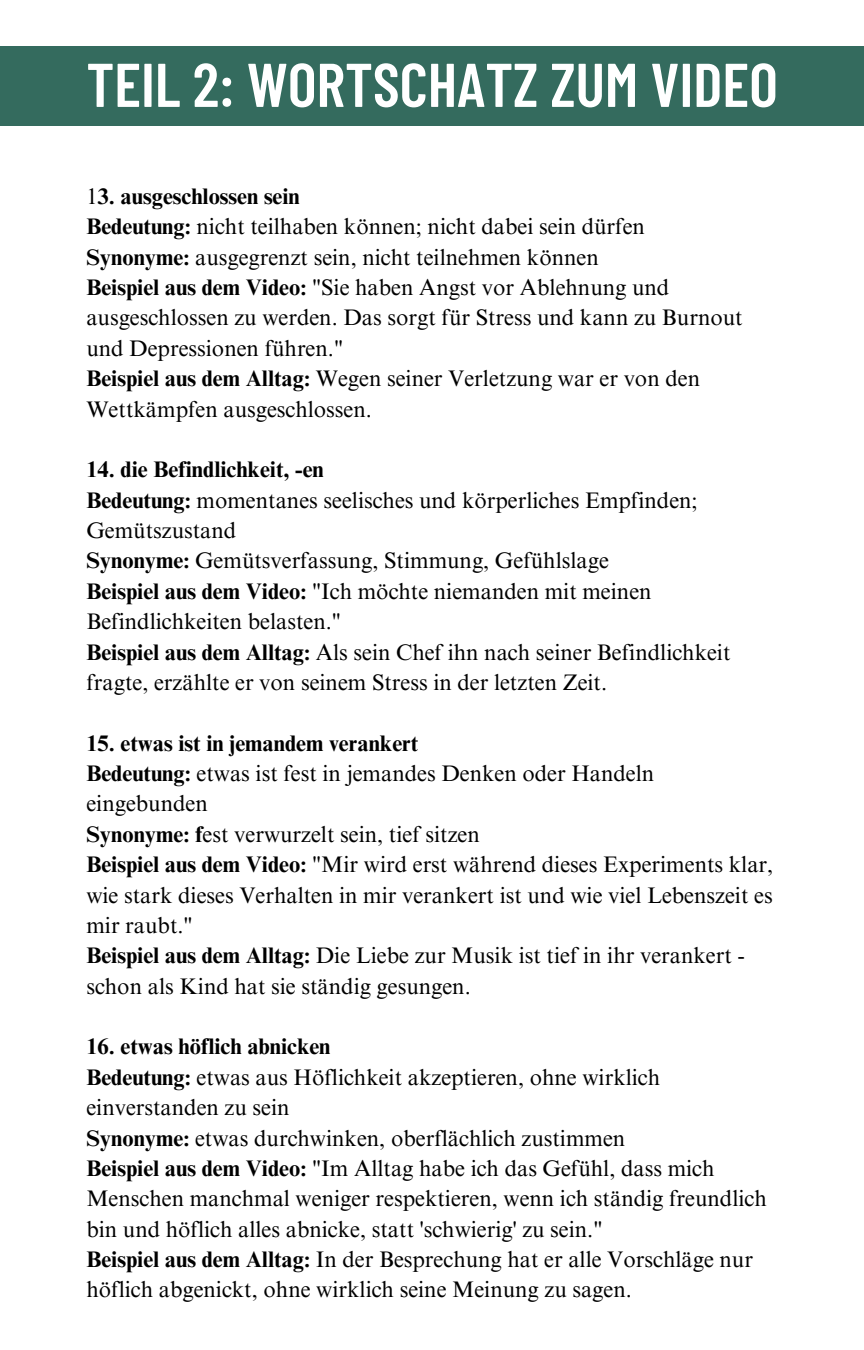
<style>
.page{position:relative;width:864px;height:1350px;background:#fff}
.page>*{position:absolute;margin:0;border:0;box-sizing:border-box;transform-origin:0 0}
.t1{font:600 61.65px "Barlow Condensed";color:#fff}
.t2{font:22.5px/30.4px "Times NRMT Pro";color:#000}
.t3{font:700 22.5px "Times NRMT Pro";color:#000}
.s1{font-weight:400}
.s2{font-weight:700}
</style>
<div class="page">
<div style="left:0;top:47px;width:864px;height:79px;background:#346b5e"></div>
<p class="t1" style="left:86px;top:45px;width:693px">TEIL 2: WORTSCHATZ ZUM VIDEO</p>
<h1 class="t3" style="left:86px;top:188px;width:215px"><span class="s1">1</span>3. ausgeschlossen sein</h1>
<p class="t2" style="left:86px;top:214px;width:560px"><span class="s2">Bedeutung:</span> nicht teilhaben können; nicht dabei sein dürfen</p>
<p class="t2" style="left:86px;top:245px;width:514px"><span class="s2">Synonyme:</span> ausgegrenzt sein, nicht teilnehmen können</p>
<p class="t2" style="left:86px;top:275px;width:658px"><span class="s2">Beispiel aus dem Video:</span> "Sie haben Angst vor Ablehnung und ausgeschlossen zu werden. Das sorgt für Stress und kann zu Burnout und Depressionen führen."</p>
<p class="t2" style="left:86px;top:366px;width:615px"><span class="s2">Beispiel aus dem Alltag:</span> Wegen seiner Verletzung war er von den<br>Wettkämpfen ausgeschlossen.</p>
<p class="t3" style="left:86px;top:461px;width:239px">14. die Befindlichkeit, -en</p>
<p class="t2" style="left:86px;top:488px;width:613px"><span class="s2">Bedeutung:</span> momentanes seelisches und körperliches Empfinden;<br>Gemütszustand</p>
<p class="t2" style="left:86px;top:548px;width:524px"><span class="s2">Synonyme:</span> Gemütsverfassung, Stimmung, Gefühlslage</p>
<p class="t2" style="left:86px;top:579px;width:567px"><span class="s2">Beispiel aus dem Video:</span> "Ich möchte niemanden mit meinen<br>Befindlichkeiten belasten."</p>
<p class="t2" style="left:86px;top:640px;width:646px"><span class="s2">Beispiel aus dem Alltag:</span> Als sein Chef ihn nach seiner Befindlichkeit fragte, erzählte er von seinem Stress in der letzten Zeit.</p>
<p class="t3" style="left:86px;top:735px;width:334px">15. etwas ist in jemandem verankert</p>
<p class="t2" style="left:86px;top:761px;width:569px"><span class="s2">Bedeutung:</span> etwas ist fest in jemandes Denken oder Handeln eingebunden</p>
<p class="t2" style="left:86px;top:822px;width:395px"><span class="s2">Synonyme: f</span>est verwurzelt sein, tief sitzen</p>
<p class="t2" style="left:86px;top:852px;width:688px;text-align:justify"><span class="s2">Beispiel aus dem Video:</span> "Mir wird erst während dieses Experiments klar, wie stark dieses Verhalten in mir verankert ist und wie viel Lebenszeit es mir raubt."</p>
<p class="t2" style="left:86px;top:943px;width:660px"><span class="s2">Beispiel aus dem Alltag:</span> Die Liebe zur Musik ist tief in ihr verankert - schon als Kind hat sie ständig gesungen.</p>
<p class="t3" style="left:86px;top:1038px;width:246px">16. etwas höflich abnicken</p>
<p class="t2" style="left:86px;top:1065px;width:575px"><span class="s2">Bedeutung:</span> etwas aus Höflichkeit akzeptieren, ohne wirklich einverstanden zu sein</p>
<p class="t2" style="left:86px;top:1126px;width:540px"><span class="s2">Synonyme:</span> etwas durchwinken, oberflächlich zustimmen</p>
<p class="t2" style="left:86px;top:1156px;width:682px"><span class="s2">Beispiel aus dem Video:</span> "Im Alltag habe ich das Gefühl, dass mich<br>Menschen manchmal weniger respektieren, wenn ich ständig freundlich bin und höflich alles abnicke, statt 'schwierig' zu sein."</p>
<p class="t2" style="left:86px;top:1247px;width:668px"><span class="s2">Beispiel aus dem Alltag:</span> In der Besprechung hat er alle Vorschläge nur höflich abgenickt, ohne wirklich seine Meinung zu sagen.</p>
</div>
